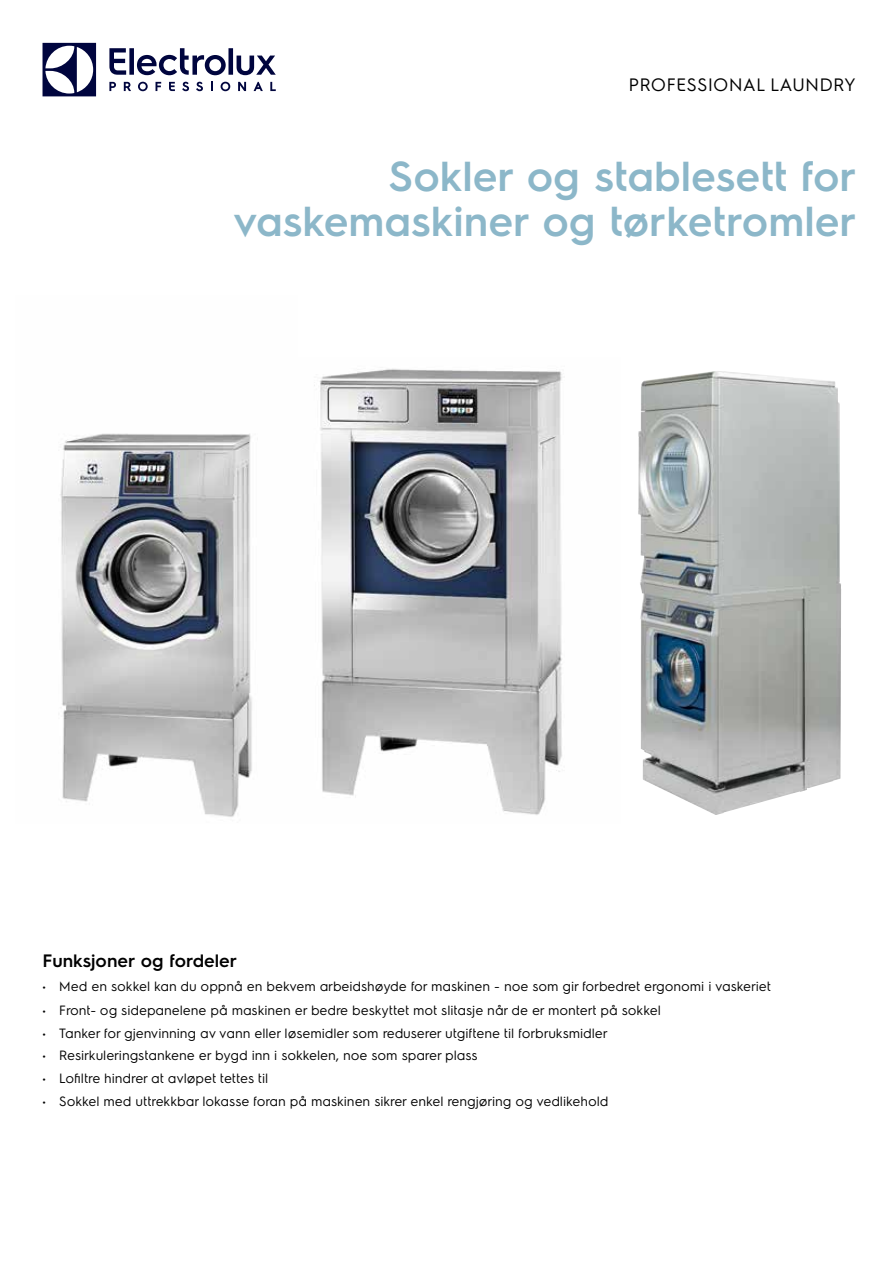
<style>
.page{position:relative;width:893px;height:1263px;background:#fff}
.page>*{position:absolute;margin:0;border:0;box-sizing:border-box;transform-origin:0 0}
.t1{font:600 42px/45px "Electrolux Sans";color:#8cb7c9;text-align:right}
.t2{font:600 18px "Electrolux Sans";color:#000}
.t3{font:18px "Electrolux Sans";color:#000}
.t4{font:13.5px "Electrolux Sans";color:#000}
</style>
<div class="page">
<svg style="left:43px;top:43px;width:53px;height:53px"></svg>
<svg style="left:109px;top:48px;width:167px;height:27px"></svg>
<svg style="left:270px;top:82px;width:6px;height:9px"></svg>
<svg style="left:221px;top:82px;width:9px;height:9px"></svg>
<svg style="left:211px;top:82px;width:2px;height:9px"></svg>
<svg style="left:196px;top:82px;width:7px;height:9px"></svg>
<svg style="left:182px;top:82px;width:7px;height:9px"></svg>
<svg style="left:169px;top:82px;width:6px;height:9px"></svg>
<svg style="left:156px;top:82px;width:5px;height:9px"></svg>
<svg style="left:138px;top:82px;width:10px;height:9px"></svg>
<svg style="left:124px;top:82px;width:7px;height:9px"></svg>
<svg style="left:109px;top:82px;width:7px;height:9px"></svg>
<svg style="left:254px;top:82px;width:9px;height:9px"></svg>
<svg style="left:238px;top:82px;width:8px;height:9px"></svg>
<img style="left:638px;top:371px;width:203px;height:444px">
<img style="left:314px;top:368px;width:248px;height:447px">
<img style="left:60px;top:433px;width:192px;height:384px">
<h2 class="t3" style="left:629px;top:72px;width:229px">PROFESSIONAL LAUNDRY</h2>
<h1 class="t1" style="left:233px;top:151px;width:625px">Sokler og stablesett for vaskemaskiner og tørketromler</h1>
<h2 class="t2" style="left:43px;top:948px;width:196px">Funksjoner og fordeler</h2>
<p class="t4" style="left:43px;top:977px;width:730px">• Med en sokkel kan du oppnå en bekvem arbeidshøyde for maskinen - noe som gir forbedret ergonomi i vaskeriet</p>
<p class="t4" style="left:43px;top:1001px;width:620px">• Front- og sidepanelene på maskinen er bedre beskyttet mot slitasje når de er montert på sokkel</p>
<p class="t4" style="left:43px;top:1023px;width:567px">• Tanker for gjenvinning av vann eller løsemidler som reduserer utgiftene til forbruksmidler</p>
<p class="t4" style="left:43px;top:1046px;width:437px">• Resirkuleringstankene er bygd inn i sokkelen, noe som sparer plass</p>
<p class="t4" style="left:43px;top:1069px;width:228px">• Lofiltre hindrer at avløpet tettes til</p>
<p class="t4" style="left:43px;top:1091px;width:568px">• Sokkel med uttrekkbar lokasse foran på maskinen sikrer enkel rengjøring og vedlikehold</p>
</div>
